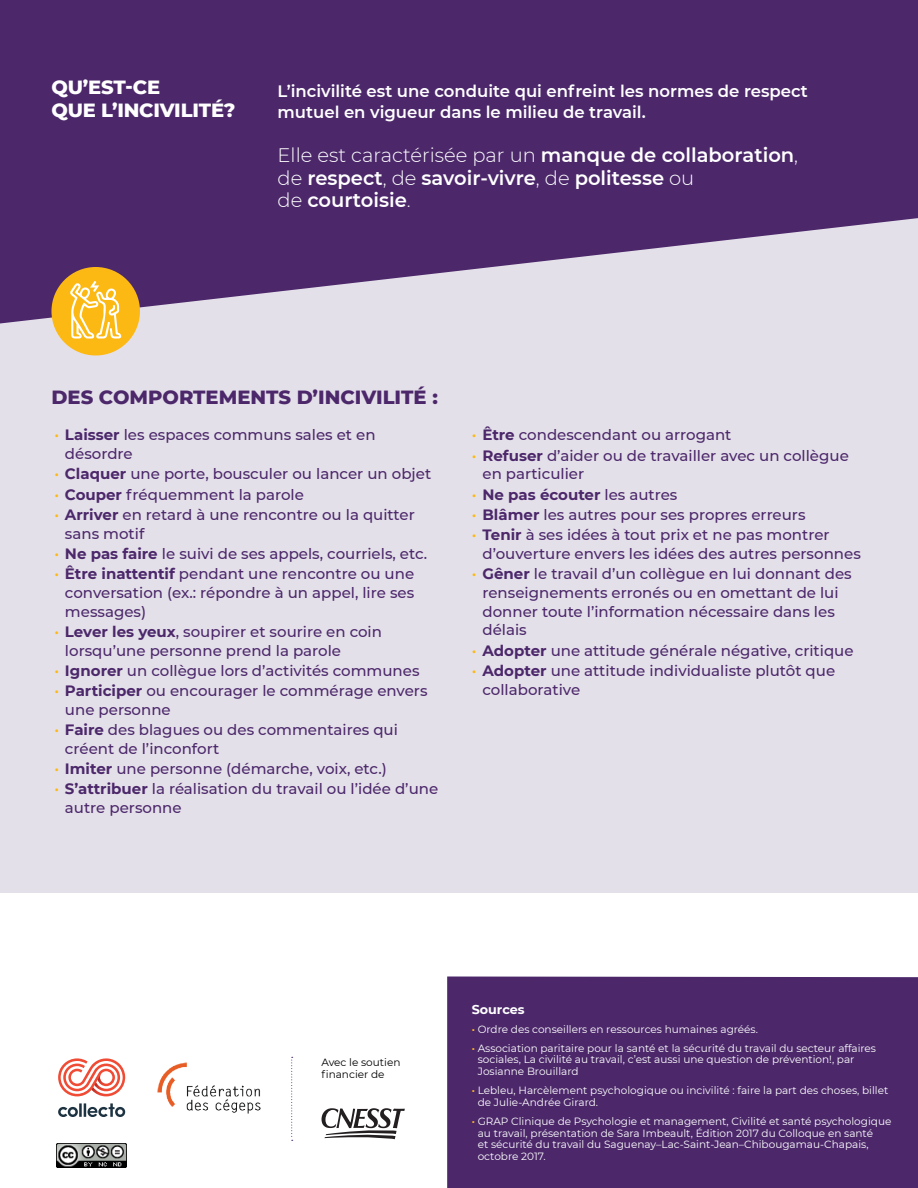
<style>
.page{position:relative;width:918px;height:1188px;background:#fff}
.page>*{position:absolute;margin:0;border:0;box-sizing:border-box;transform-origin:0 0}
.t1{font:600 19.5px/22.5px "Montserrat";color:#fff}
.t2{font:800 19.5px "Montserrat";color:#4c286b}
.t3{font:800 19.5px/23.4px "Montserrat";letter-spacing:-.01em;color:#fff}
.t4{font:600 16.5px/21px "Montserrat";color:#fff}
.t5{font:500 15px/18.8px "Montserrat";color:#4c286b}
.t6{font:700 15px "Montserrat";color:#4c286b}
.t7{font:700 12.75px "Montserrat";color:#fff}
.t8{font:10.5px/11.6px "Montserrat";color:#fff}
.t9{font:10.5px/12px "Montserrat";color:#000}
.s1{font-weight:300}
.s2{color:#fdb913}
.s3{font-weight:700}
.s4{font-weight:500;color:#fdb913}
.s5{font-weight:500}
.s6{font-weight:700;color:#fdb913}
</style>
<div class="page">
<div style="left:0;top:201px;width:918px;height:691px;background:#e4e0e9"></div>
<div style="left:447px;top:976px;width:471px;height:212px;background:#4c286b"></div>
<svg style="left:0;top:0;width:918px;height:323px;fill:#4c286b"></svg>
<svg style="left:58px;top:1058px;width:68px;height:38px"></svg>
<svg style="left:58px;top:1107px;width:20px;height:10px"></svg>
<hr style="left:79px;top:1103px;width:3px;height:14px;background:#1e3342">
<svg style="left:84px;top:1103px;width:41px;height:14px"></svg>
<img style="left:157px;top:1062px;width:104px;height:52px">
<svg style="left:291px;top:1057px;width:2px;height:84px"></svg>
<img style="left:57px;top:1143px;width:70px;height:25px">
<svg style="left:322px;top:1108px;width:83px;height:31px"></svg>
<div style="left:51px;top:267px;width:89px;height:89px;background:#fdb913;border-radius:50%"></div>
<svg style="left:70px;top:281px;width:52px;height:58px"></svg>
<h1 class="t3" style="left:51px;top:74px;width:186px">QU’EST-CE<br>QUE L’INCIVILITÉ?</h1>
<p class="t4" style="left:278px;top:80px;width:532px">L’incivilité est une conduite qui enfreint les normes de respect mutuel en vigueur dans le milieu de travail.</p>
<h1 class="t1" style="left:278px;top:143px;width:522px"><span class="s1">Elle est caractérisée par un</span> manque de collaboration<span class="s1">, de</span> respect<span class="s1">, de</span> savoir-vivre<span class="s1">, de</span> politesse <span class="s1">ou<br>de</span> courtoisie<span class="s1">.</span></h1>
<h1 class="t2" style="left:51px;top:382px;width:388px">DES COMPORTEMENTS D’INCIVILITÉ :</h1>
<p class="t5" style="left:65px;top:425px;width:312px;text-indent:-10px"><span class="s2">•</span> <span class="s3">Laisser</span> les espaces communs sales et en désordre</p>
<p class="t5" style="left:54px;top:464px;width:378px"><span class="s2">•</span> <span class="s3">Claquer</span> une porte, bousculer ou lancer un objet</p>
<p class="t5" style="left:54px;top:484px;width:251px"><span class="s2">•</span> <span class="s3">Couper</span> fréquemment la parole</p>
<p class="t5" style="left:65px;top:504px;width:351px;text-indent:-10px"><span class="s2">•</span> <span class="s3">Arriver</span> en retard à une rencontre ou la quitter sans motif</p>
<p class="t5" style="left:54px;top:543px;width:374px"><span class="s2">•</span> <span class="s3">Ne pas faire</span> le suivi de ses appels, courriels, etc.</p>
<p class="t5" style="left:65px;top:564px;width:351px;text-align:justify;text-indent:-10px"><span class="s2">•</span> <span class="s3">Être inattentif</span> pendant une rencontre ou une conversation (ex.: répondre à un appel, lire ses messages)</p>
<p class="t5" style="left:65px;top:621px;width:319px;text-indent:-10px"><span class="s2">•</span> <span class="s3">Lever les yeux</span>, soupirer et sourire en coin lorsqu’une personne prend la parole</p>
<p class="t5" style="left:54px;top:660px;width:367px"><span class="s2">•</span> <span class="s3">Ignorer</span> un collègue lors d’activités communes</p>
<p class="t5" style="left:65px;top:681px;width:364px;text-indent:-10px"><span class="s2">•</span> <span class="s3">Participer</span> ou encourager le commérage envers une personne</p>
<p class="t5" style="left:65px;top:720px;width:335px;text-indent:-10px"><span class="s2">•</span> <span class="s3">Faire</span> des blagues ou des commentaires qui créent de l’inconfort</p>
<p class="t5" style="left:54px;top:759px;width:334px"><span class="s2">•</span> <span class="s3">Imiter</span> une personne (démarche, voix, etc.)</p>
<p class="t5" style="left:65px;top:779px;width:375px;text-indent:-10px"><span class="s2">•</span> <span class="s3">S’attribuer</span> la réalisation du travail ou l’idée d’une autre personne</p>
<p class="t5" style="left:472px;top:425px;width:261px"><span class="s2">•</span> <span class="s3">Être</span> condescendant ou arrogant</p>
<p class="t5" style="left:482px;top:445px;width:368px;text-indent:-10px"><span class="s2">•</span> <span class="s3">Refuser</span> d’aider ou de travailler avec un collègue en particulier</p>
<p class="t6" style="left:472px;top:483px;width:207px"><span class="s4">•</span> Ne pas écouter <span class="s5">les autres</span></p>
<p class="t5" style="left:472px;top:504px;width:335px"><span class="s2">•</span> <span class="s3">Blâmer</span> les autres pour ses propres erreurs</p>
<p class="t5" style="left:482px;top:525px;width:380px;text-indent:-10px"><span class="s2">•</span> <span class="s3">Tenir</span> à ses idées à tout prix et ne pas montrer d’ouverture envers les idées des autres personnes</p>
<p class="t5" style="left:482px;top:564px;width:371px;text-indent:-10px"><span class="s2">•</span> <span class="s3">Gêner</span> le travail d’un collègue en lui donnant des renseignements erronés ou en omettant de lui donner toute l’information nécessaire dans les délais</p>
<p class="t5" style="left:472px;top:640px;width:383px"><span class="s2">•</span> <span class="s3">Adopter</span> une attitude générale négative, critique</p>
<p class="t5" style="left:482px;top:660px;width:354px;text-indent:-10px"><span class="s2">•</span> <span class="s3">Adopter</span> une attitude individualiste plutôt que collaborative</p>
<p class="t9" style="left:321px;top:1056px;width:81px">Avec le soutien financier de</p>
<p class="t7" style="left:472px;top:1000px;width:54px">Sources</p>
<p class="t8" style="left:472px;top:1019px;width:406px;line-height:19px"><span class="s6">·</span> Ordre des conseillers en ressources humaines agréés.<br><span class="s6">·</span> Association paritaire pour la santé et la sécurité du travail du secteur affaires</p>
<p class="t8" style="left:478px;top:1054px;width:378px">sociales, La civilité au travail, c’est aussi une question de prévention!, par<br>Josianne Brouillard</p>
<p class="t8" style="left:478px;top:1084px;width:412px;text-indent:-6px"><span class="s6">·</span> Lebleu, Harcèlement psychologique ou incivilité : faire la part des choses, billet de Julie-Andrée Girard.</p>
<p class="t8" style="left:478px;top:1115px;width:415px;text-indent:-6px"><span class="s6">·</span> GRAP Clinique de Psychologie et management, Civilité et santé psychologique au travail, présentation de Sara Imbeault, Édition 2017 du Colloque en santé<br>et sécurité du travail du Saguenay–Lac-Saint-Jean–Chibougamau-Chapais, octobre 2017.</p>
</div>
